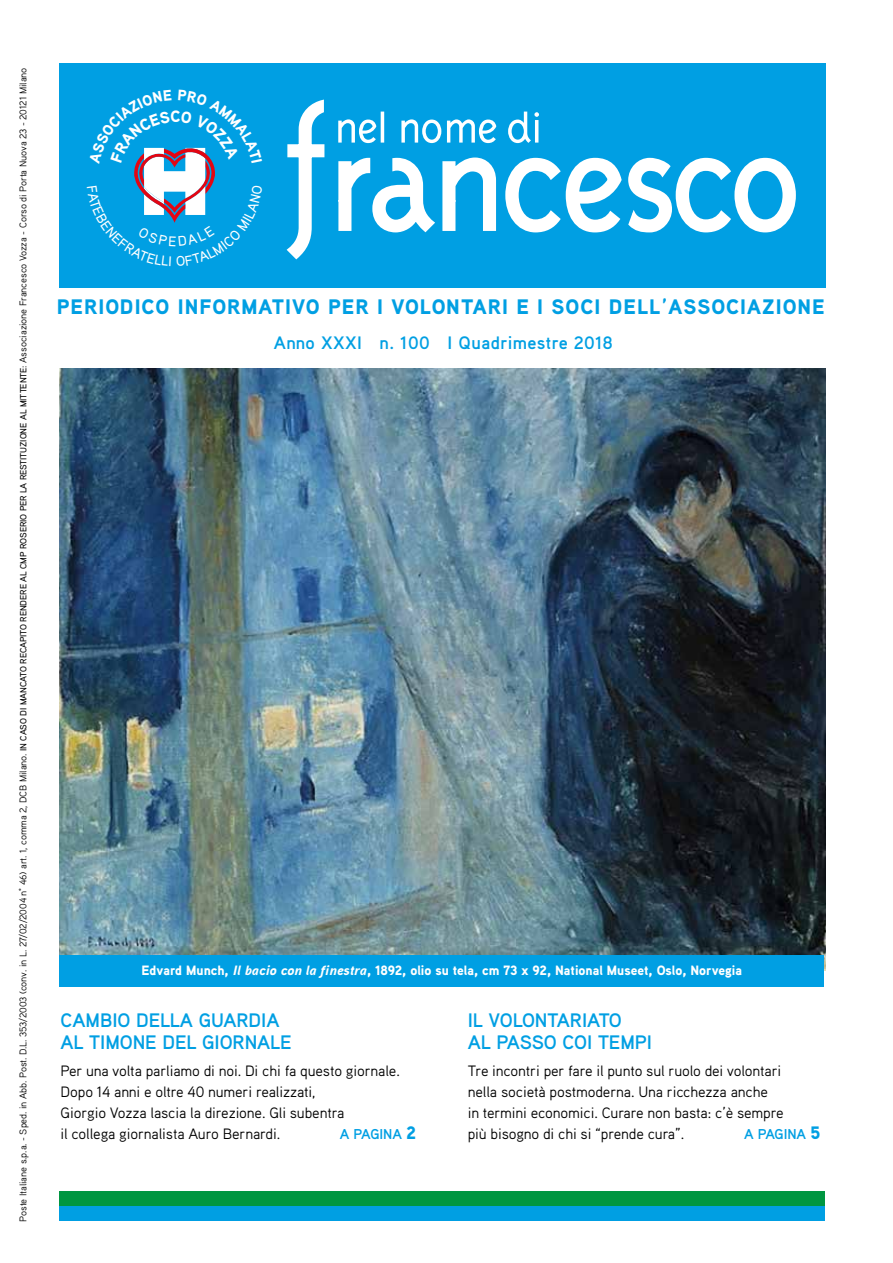
<style>
.page{position:relative;width:893px;height:1263px;background:#fff}
.page>*{position:absolute;margin:0;border:0;box-sizing:border-box;transform-origin:0 0}
.t1{font:21px "Aaux Pro Black OSF";letter-spacing:.05em;color:#009fe3}
.t2{font:700 19.5px/22.5px "Aaux Pro";letter-spacing:-.005em;color:#009fe3}
.t3{font:700 18px "Aaux Pro";letter-spacing:.02em;color:#009fe3}
.t4{font:15px/21px "Aaux Pro";letter-spacing:-.01em;color:#000}
.t5{font:700 14.25px "Aaux Pro";letter-spacing:-.005em;color:#009fe3}
.t6{font:900 13.5px "Aaux Pro";color:#fff}
.t7{font:9.75px "Aaux Pro";letter-spacing:-.005em;color:#000}
.s1{font-weight:500;font-size:9px}
.s2{font-style:italic}
.s3{font-weight:900;font-size:18px}
</style>
<div class="page">
<div style="left:60px;top:1191px;width:765px;height:15px;background:#009641"></div>
<div style="left:60px;top:1206px;width:765px;height:15px;background:#009fe3"></div>
<img style="left:60px;top:369px;width:765px;height:601px">
<div style="left:59px;top:64px;width:766px;height:224px;background:#009fe3"></div>
<svg style="left:338px;top:112px;width:201px;height:31px"></svg>
<svg style="left:338px;top:157px;width:458px;height:76px"></svg>
<svg style="left:286px;top:99px;width:39px;height:161px"></svg>
<div style="left:60px;top:955px;width:764px;height:31px;background:#009fe3"></div>
<svg style="left:134px;top:147px;width:81px;height:76px"></svg>
<p class="t7" style="left:17px;top:1222px;width:1155px;rotate:-90deg">Poste Italiane s.p.a. - Sped. in Abb. Post. D.L. 353/2003 (conv. in L. 27/02/2004 n° 46) art. 1, comma 2, DCB Milano. <span class="s1">IN CASO DI MANCATO RECAPITO RENDERE AL CMP ROSERIO PER LA RESTITUZIONE AL MITTENTE</span>: Associazione Francesco Vozza - Corso di Porta Nuova 23 - 20121 Milano</p>
<h1 class="t1" style="left:57px;top:293px;width:769px">PERIODICO INFORMATIVO PER I VOLONTARI E I SOCI DELL’ASSOCIAZIONE</h1>
<p class="t3" style="left:274px;top:332px;width:340px">Anno XXXI n. 100 I Quadrimestre 2018</p>
<p class="t6" style="left:141px;top:961px;width:602px">Edvard Munch, <span class="s2">Il bacio con la finestra</span>, 1892, olio su tela, cm 73 x 92, National Museet, Oslo, Norvegia</p>
<h2 class="t2" style="left:61px;top:1008px;width:233px">CAMBIO DELLA GUARDIA<br>AL TIMONE DEL GIORNALE</h2>
<p class="t4" style="left:61px;top:1060px;width:341px">Per una volta parliamo di noi. Di chi fa questo giornale.<br>Dopo 14 anni e oltre 40 numeri realizzati,<br>Giorgio Vozza lascia la direzione. Gli subentra<br>il collega giornalista Auro Bernardi.</p>
<p class="t5" style="left:340px;top:1125px;width:78px">A PAGINA <span class="s3">2</span></p>
<h2 class="t2" style="left:468px;top:1008px;width:186px">IL VOLONTARIATO<br>AL PASSO COI TEMPI</h2>
<p class="t4" style="left:468px;top:1060px;width:317px">Tre incontri per fare il punto sul ruolo dei volontari nella società postmoderna. Una ricchezza anche<br>in termini economici. Curare non basta: c’è sempre più bisogno di chi si “prende cura”.</p>
<p class="t5" style="left:744px;top:1125px;width:78px">A PAGINA <span class="s3">5</span></p>
</div>
